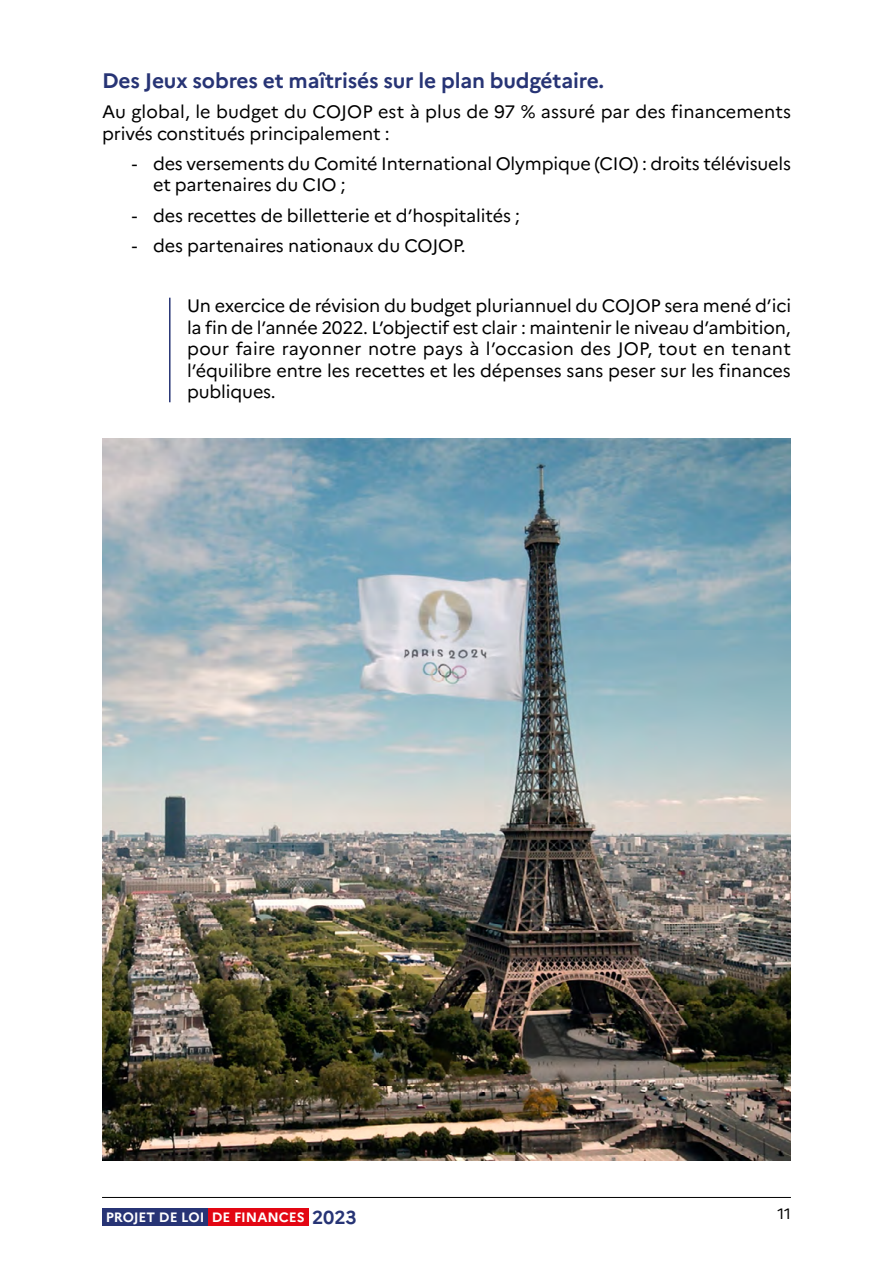
<style>
.page{position:relative;width:893px;height:1263px;background:#fff}
.page>*{position:absolute;margin:0;border:0;box-sizing:border-box;transform-origin:0 0}
.TITRE_2{font:700 21px "Marianne";letter-spacing:-.01em;color:#273475}
.Texte{font:18px/21.6px "Marianne";letter-spacing:-.01em;color:#000}
.t1{font:15px "Marianne";color:#000}
.t2{font:700 13.5px "Marianne";color:#fff}
.s1{font-size:18.75px;color:#273475}
</style>
<div class="page">
<hr style="left:102px;top:1197px;width:689px;height:1px;background:#000">
<div style="left:102px;top:1208px;width:106px;height:17px;background:#273475"></div>
<div style="left:208px;top:1208px;width:100px;height:17px;background:#e30613"></div>
<img style="left:102px;top:438px;width:689px;height:723px">
<hr style="left:169px;top:298px;width:2px;height:104px;background:#273475">
<p class="TITRE_2" style="left:102px;top:68px;width:504px">Des Jeux sobres et maîtrisés sur le plan budgétaire.</p>
<p class="Texte" style="left:102px;top:101px;width:691px">Au global, le budget du COJOP est à plus de 97 % assuré par des financements privés constitués principalement :</p>
<p class="Texte" style="left:153px;top:153px;width:639px;text-indent:-21px">- des versements du Comité International Olympique (CIO) : droits télévisuels et partenaires du CIO ;</p>
<p class="Texte" style="left:132px;top:204px;width:390px">- des recettes de billetterie et d’hospitalités ;</p>
<p class="Texte" style="left:132px;top:234px;width:335px">- des partenaires nationaux du COJOP.</p>
<p class="Texte" style="left:187px;top:295px;width:605px;text-align:justify">Un exercice de révision du budget pluriannuel du COJOP sera mené d’ici la fin de l’année 2022. L’objectif est clair : maintenir le niveau d’ambition, pour faire rayonner notre pays à l’occasion des JOP, tout en tenant l’équilibre entre les recettes et les dépenses sans peser sur les finances publiques.</p>
<p class="t2" style="left:106px;top:1209px;width:253px">PROJET DE LOI DE FINANCES <span class="s1">2023</span></p>
<p class="t1" style="left:777px;top:1205px;width:15px">11</p>
</div>
